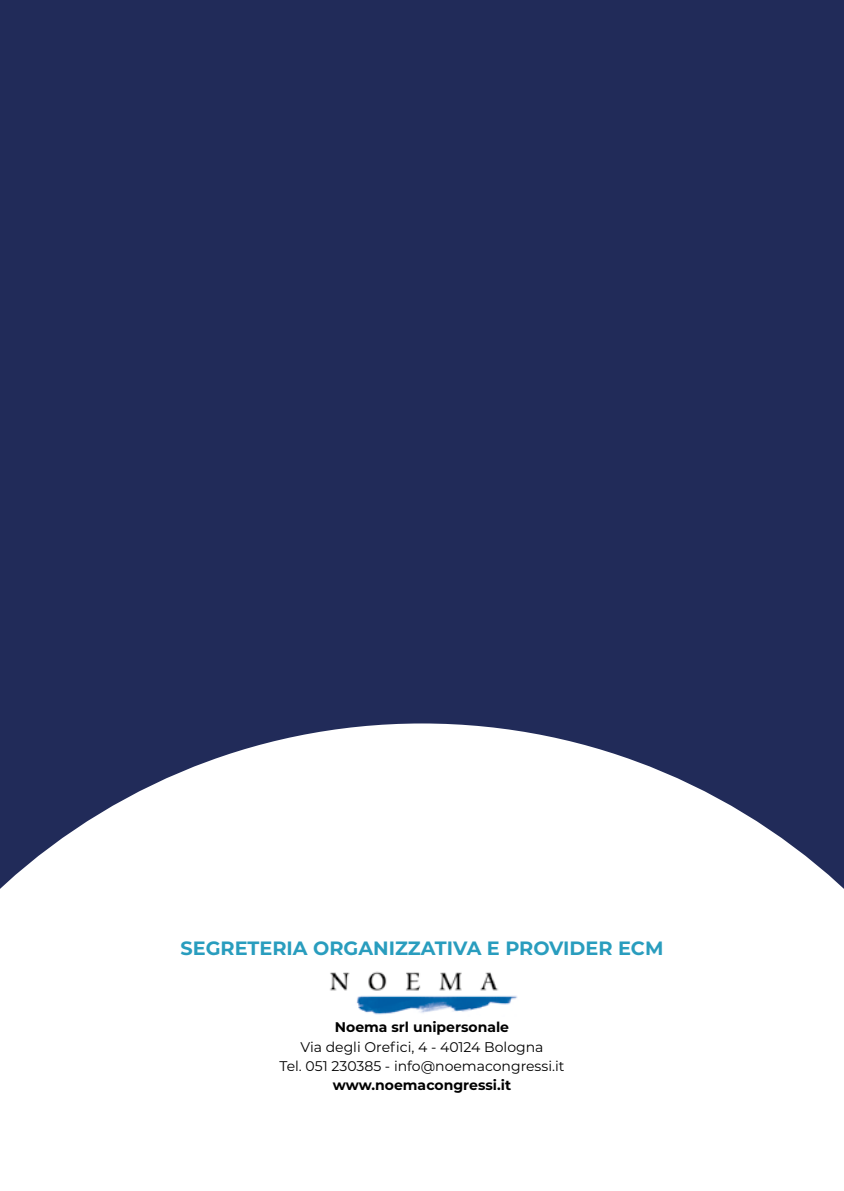
<style>
.page{position:relative;width:844px;height:1191px;background:#fff}
.page>*{position:absolute;margin:0;border:0;box-sizing:border-box;transform-origin:0 0}
.t1{font:700 19.25px "Montserrat";color:#299dbe}
.t2{font:14px/19.2px "Montserrat";color:#000;text-align:center}
.t3{font:700 14px "Montserrat";color:#000}
</style>
<div class="page">
<div style="left:0;top:0;width:843px;height:1191px;background:#212b59"></div>
<svg style="left:0;top:723px;width:843px;height:468px;background:#e5e6ec"></svg>
<img style="left:323px;top:964px;width:197px;height:52px">
<h1 class="t1" style="left:180px;top:934px;width:484px">SEGRETERIA ORGANIZZATIVA E PROVIDER ECM</h1>
<p class="t3" style="left:335px;top:1017px;width:176px">Noema srl unipersonale</p>
<p class="t2" style="left:279px;top:1036px;width:286px">Via degli Orefici, 4 - 40124 Bologna<br>Tel. 051 230385 - info@noemacongressi.it</p>
<p class="t3" style="left:333px;top:1075px;width:180px">www.noemacongressi.it</p>
</div>
